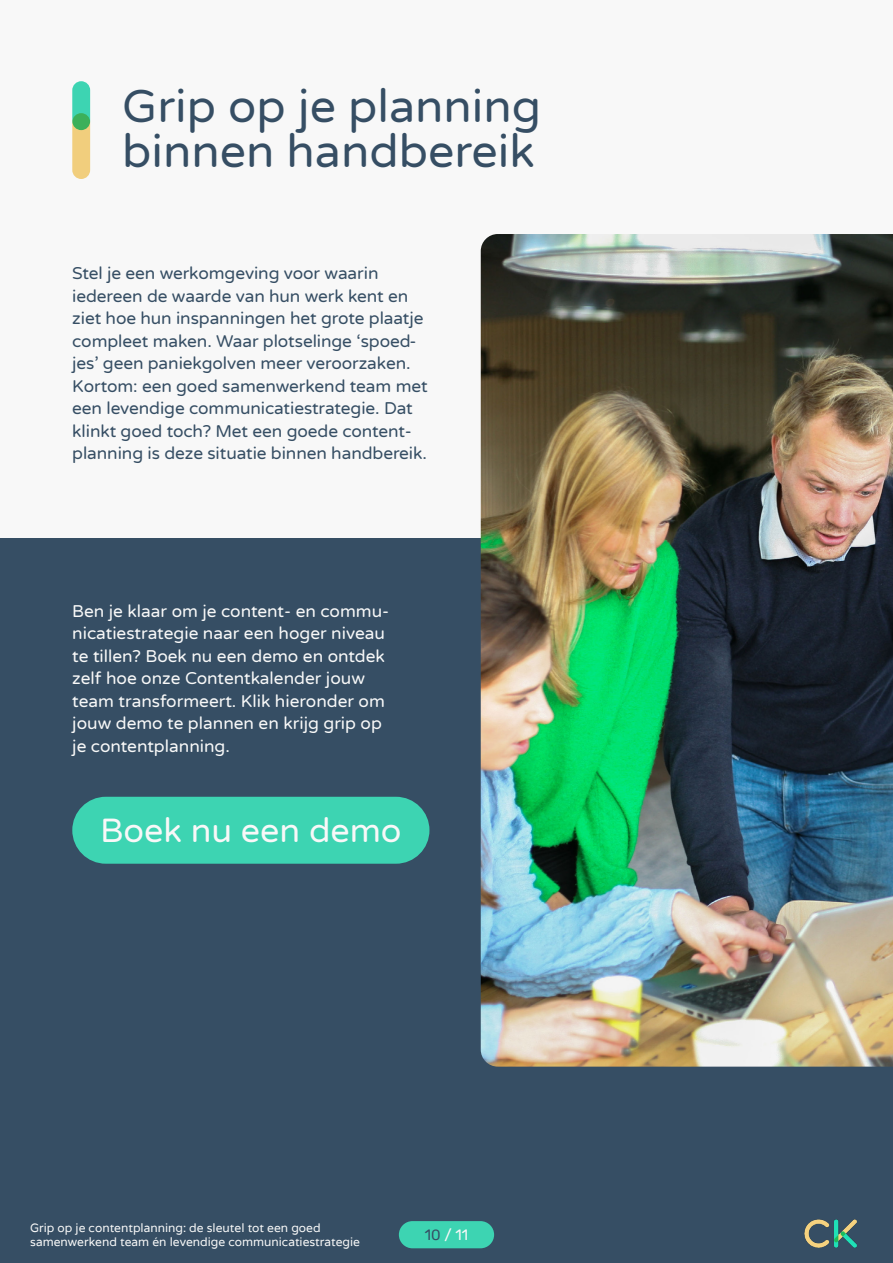
<style>
.page{position:relative;width:893px;height:1263px;background:#fff}
.page>*{position:absolute;margin:0;border:0;box-sizing:border-box;transform-origin:0 0}
.t1{font:46.5px/45px "Varela Round";color:#364e64}
.t2{font:34.05px "Varela Round";color:#f8f8f8}
.t3{font:17.25px/22.5px "Varela Round";letter-spacing:-.005em;color:#364e64}
.t4{font:17.25px/22.5px "Varela Round";color:#f8f8f8}
.t5{font:15px "Rubik";color:#f8f8f8}
.t6{font:12px/13.5px "Varela";color:#f8f8f8}
.s1{color:#364e64}
</style>
<div class="page">
<div style="left:0;top:537px;width:893px;height:726px;background:#364e64"></div>
<div style="left:0;top:0;width:893px;height:537px;background:#f8f8f8"></div>
<img style="left:804px;top:1219px;width:53px;height:29px">
<div style="left:399px;top:1221px;width:95px;height:27px;background:#3dd4b2;border-radius:14px"></div>
<div style="left:72px;top:81px;width:18px;height:49px;background:#3dd4b2;border-radius:9px"></div>
<svg style="left:72px;top:113px;width:18px;height:66px"></svg>
<img style="left:481px;top:234px;width:412px;height:833px">
<div style="left:72px;top:797px;width:357px;height:67px;background:#3dd4b2;border-radius:33px"></div>
<h1 class="t1" style="left:122px;top:82px;width:420px">Grip op je planning binnen handbereik</h1>
<p class="t3" style="left:72px;top:261px;width:357px">Stel je een werkomgeving voor waarin iedereen de waarde van hun werk kent en ziet hoe hun inspanningen het grote plaatje compleet maken. Waar plotselinge ‘spoed&shy;jes’ geen paniekgolven meer veroorzaken.<br>Kortom: een goed samenwerkend team met een levendige communicatiestrategie. Dat klinkt goed toch? Met een goede content&shy;planning is deze situatie binnen handbereik.</p>
<p class="t4" style="left:72px;top:599px;width:318px">Ben je klaar om je content- en commu&shy;nicatiestrategie naar een hoger niveau te tillen? Boek nu een demo en ontdek zelf hoe onze Contentkalender jouw team transformeert. Klik hieronder om jouw demo te plannen en krijg grip op je contentplanning.</p>
<h2 class="t2" style="left:100px;top:807px;width:303px">Boek nu een demo</h2>
<p class="t6" style="left:30px;top:1221px;width:331px">Grip op je contentplanning: de sleutel tot een goed samenwerkend team én levendige communicatiestrategie</p>
<p class="t5" style="left:425px;top:1226px;width:45px"><span class="s1">10</span> / 11</p>
</div>
